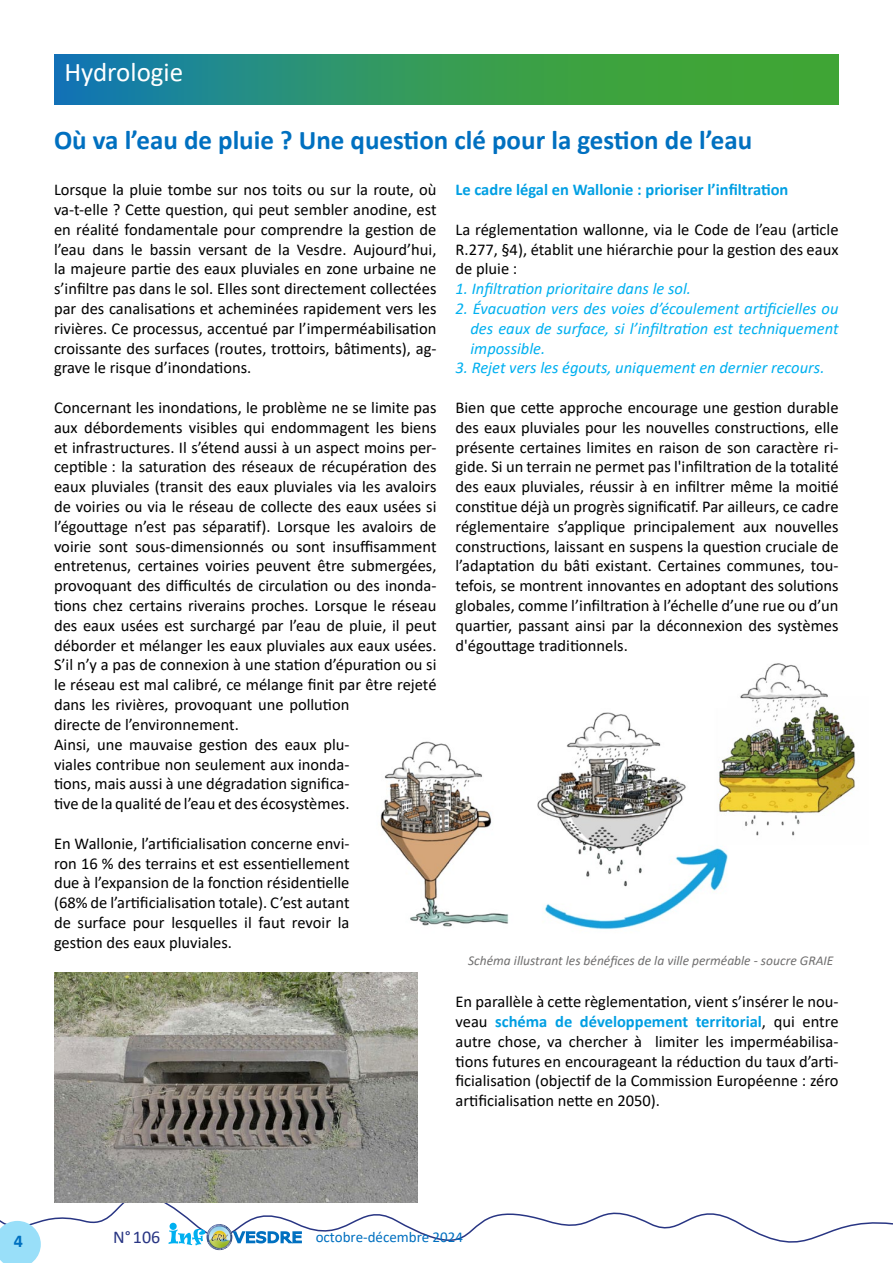
<style>
.page{position:relative;width:893px;height:1263px;background:#fff}
.page>*{position:absolute;margin:0;border:0;box-sizing:border-box;transform-origin:0 0}
.t1{font:700 27px "Calibri";color:#0070c0}
.t2{font:27px "Calibri";color:#fff}
.t3{font:18px "Calibri";color:#283583}
.t4{font:700 18px "Calibri";color:#0070c0}
.t5{font:16.5px/19.8px "Calibri";color:#000;text-align:justify}
.t6{font:italic 16.5px/19.8px "Calibri";color:#00b0f0;text-align:justify}
.t7{font:700 16.5px "Calibri";color:#009fe3}
.t8{font:15px "Calibri";color:#0070c0}
.t9{font:italic 13.5px "Calibri";color:#706f6f}
.s1{font-weight:700;color:#009fe3}
</style>
<div class="page">
<svg style="left:0;top:1202px;width:893px;height:49px"></svg>
<svg style="left:168px;top:1229px;width:37px;height:17px"></svg>
<svg style="left:232px;top:1230px;width:71px;height:15px"></svg>
<img style="left:206px;top:1224px;width:26px;height:26px;border-radius:13px">
<div style="left:170px;top:1223px;width:7px;height:7px;background:#00b0f0;border-radius:50%"></div>
<svg style="left:0;top:1221px;width:41px;height:42px;background:#a2e0f7"></svg>
<svg style="left:54px;top:54px;width:785px;height:51px;background:#309661"></svg>
<img style="left:54px;top:973px;width:364px;height:229px">
<img style="left:380px;top:663px;width:476px;height:267px">
<h1 class="t2" style="left:64px;top:54px;width:120px">Hydrologie</h1>
<h1 class="t1" style="left:54px;top:120px;width:700px">Où va l’eau de pluie ? Une question clé pour la gestion de l’eau</h1>
<p class="t5" style="left:54px;top:179px;width:384px">Lorsque la pluie tombe sur nos toits ou sur la route, où va-t-elle ? Cette question, qui peut sembler anodine, est en réalité fondamentale pour comprendre la gestion de l’eau dans le bassin versant de la Vesdre. Aujourd’hui, la majeure partie des eaux pluviales en zone urbaine ne s’infiltre pas dans le sol. Elles sont directement collectées par des canalisations et acheminées rapidement vers les rivières. Ce processus, accentué par l’imperméabilisation croissante des surfaces (routes, trottoirs, bâtiments), ag&shy;grave le risque d’inondations.</p>
<p class="t5" style="left:54px;top:397px;width:384px;text-align:left">Concernant les inondations, le problème ne se limite pas aux débordements visibles qui endommagent les biens et infrastructures. Il s’étend aussi à un aspect moins per&shy;ceptible : la saturation des réseaux de récupération des eaux pluviales (transit des eaux pluviales via les avaloirs de voiries ou via le réseau de collecte des eaux usées si l’égouttage n’est pas séparatif). Lorsque les avaloirs de voirie sont sous-dimensionnés ou sont insuffisamment entretenus, certaines voiries peuvent être submergées, provoquant des difficultés de circulation ou des inonda&shy;tions chez certains riverains proches. Lorsque le réseau des eaux usées est surchargé par l’eau de pluie, il peut déborder et mélanger les eaux pluviales aux eaux usées.<br>S’il n’y a pas de connexion à une station d’épuration ou si le réseau est mal calibré, ce mélange finit par être rejeté dans les rivières, provoquant une pollution<br>directe de l’environnement.<br>Ainsi, une mauvaise gestion des eaux plu-<br>viales contribue non seulement aux inonda-<br>tions, mais aussi à une dégradation significa-<br>tive de la qualité de l’eau et des écosystèmes.</p>
<p class="t5" style="left:54px;top:833px;width:297px">En Wallonie, l’artificialisation concerne envi&shy;ron 16 % des terrains et est essentiellement due à l’expansion de la fonction résidentielle (68% de l’artificialisation totale). C’est autant de surface pour lesquelles il faut revoir la gestion des eaux pluviales.</p>
<p class="t7" style="left:455px;top:178px;width:334px">Le cadre légal en Wallonie : prioriser l’infiltration</p>
<p class="t5" style="left:455px;top:219px;width:385px">La réglementation wallonne, via le Code de l’eau (article R.277, §4), établit une hiérarchie pour la gestion des eaux de pluie :</p>
<p class="t6" style="left:455px;top:278px;width:237px">1. Infiltration prioritaire dans le sol.</p>
<p class="t6" style="left:470px;top:298px;width:370px;text-indent:-15px">2. Évacuation vers des voies d’écoulement artificielles ou des eaux de surface, si l’infiltration est techniquement impossible.</p>
<p class="t6" style="left:455px;top:357px;width:370px">3. Rejet vers les égouts, uniquement en dernier recours.</p>
<p class="t5" style="left:455px;top:397px;width:385px">Bien que cette approche encourage une gestion durable des eaux pluviales pour les nouvelles constructions, elle présente certaines limites en raison de son caractère ri&shy;gide. Si un terrain ne permet pas l'infiltration de la totalité des eaux pluviales, réussir à en infiltrer même la moitié constitue déjà un progrès significatif. Par ailleurs, ce cadre réglementaire s’applique principalement aux nouvelles constructions, laissant en suspens la question cruciale de l’adaptation du bâti existant. Certaines communes, tou&shy;tefois, se montrent innovantes en adoptant des solutions globales, comme l’infiltration à l’échelle d’une rue ou d’un quartier, passant ainsi par la déconnexion des systèmes d'égouttage traditionnels.</p>
<p class="t9" style="left:468px;top:951px;width:367px">Schéma illustrant les bénéfices de la ville perméable - soucre GRAIE</p>
<p class="t5" style="left:455px;top:991px;width:385px">En parallèle à cette règlementation, vient s’insérer le nou&shy;veau <span class="s1">schéma de développement territorial</span>, qui entre autre chose, va chercher à limiter les imperméabilisa&shy;tions futures en encourageant la réduction du taux d’arti&shy;ficialisation (objectif de la Commission Européenne : zéro artificialisation nette en 2050).</p>
<p class="t4" style="left:14px;top:1228px;width:11px">4</p>
<p class="t3" style="left:113px;top:1224px;width:49px">N° 106</p>
<p class="t8" style="left:316px;top:1227px;width:149px">octobre-décembre 2024</p>
</div>
